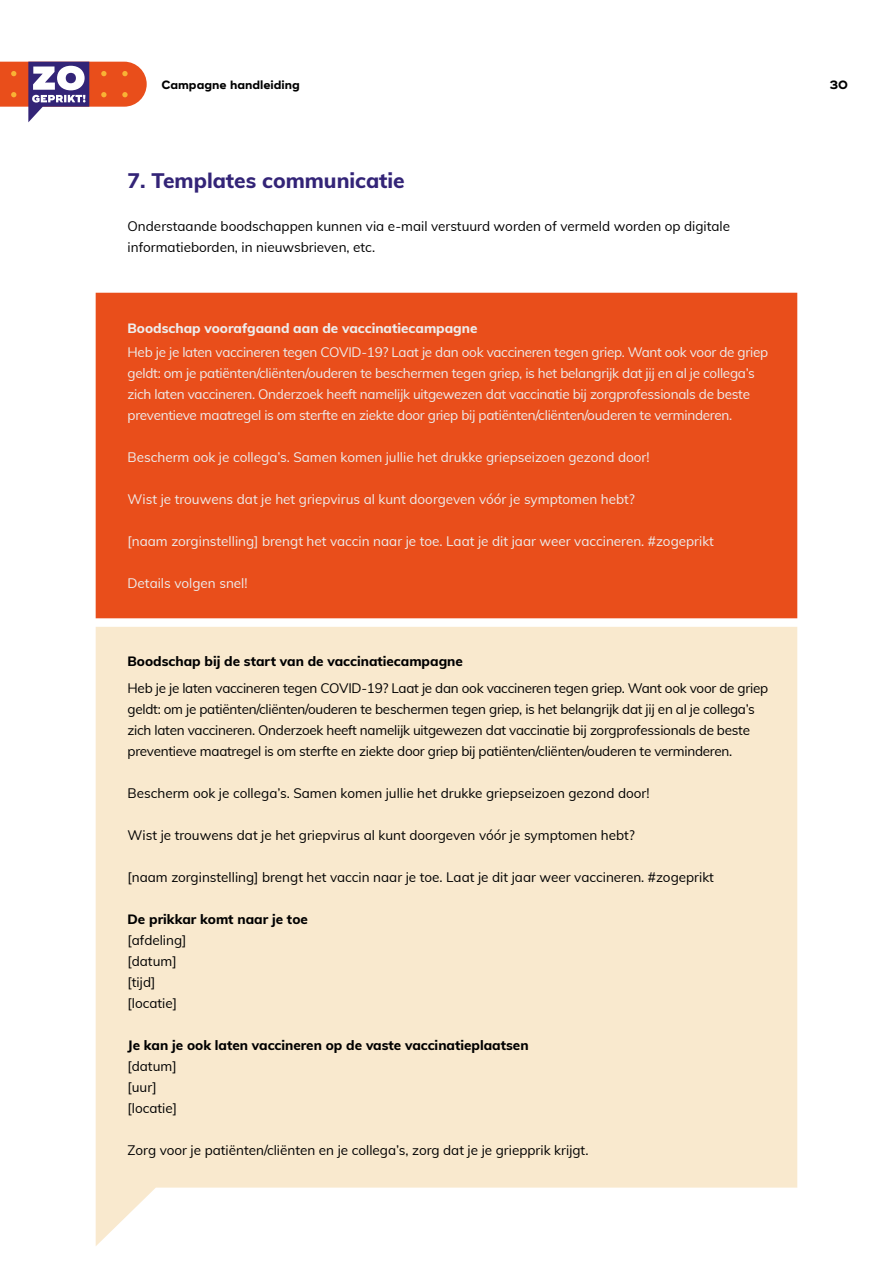
<style>
.page{position:relative;width:893px;height:1263px;background:#fff}
.page>*{position:absolute;margin:0;border:0;box-sizing:border-box;transform-origin:0 0}
.Tussenkop_groot{font:800 21px "Muli";color:#332477}
.Plate_tekst{font:13.5px/21px "Muli";letter-spacing:-.005em;color:#000}
.Plate_tekst-2{font:13.5px/21px "Muli";letter-spacing:-.02em;color:#ededed}
.Plate_tekst-3{font:13.5px "Muli";color:#ededed}
.Tussenkoppen{font:800 13.5px "Muli";color:#000}
.Tussenkoppen-2{font:800 13.5px "Muli";color:#ededed}
.t1{font:700 12px "Ridley Grotesk";color:#000}
</style>
<div class="page">
<div style="left:96px;top:293px;width:701px;height:325px;background:#e94e1b"></div>
<svg style="left:96px;top:627px;width:701px;height:619px;background:#f9ead2"></svg>
<svg style="left:0;top:62px;width:147px;height:60px"></svg>
<p class="t1" style="left:162px;top:78px;width:140px">Campagne handleiding</p>
<p class="t1" style="left:830px;top:78px;width:20px">30</p>
<p class="Tussenkop_groot" style="left:128px;top:165px;width:279px">7. Templates communicatie</p>
<p class="Plate_tekst" style="left:128px;top:215px;width:604px">Onderstaande boodschappen kunnen via e-mail verstuurd worden of vermeld worden op digitale informatieborden, in nieuwsbrieven, etc.</p>
<p class="Tussenkoppen-2" style="left:128px;top:319px;width:351px">Boodschap voorafgaand aan de vaccinatiecampagne</p>
<p class="Plate_tekst-2" style="left:128px;top:341px;width:642px">Heb je je laten vaccineren tegen COVID-19? Laat je dan ook vaccineren tegen griep. Want ook voor de griep geldt: om je patiënten/cliënten/ouderen te beschermen tegen griep, is het belangrijk dat jij en al je collega’s zich laten vaccineren. Onderzoek heeft namelijk -uitgewezen dat vaccinatie bij zorgprofessionals de beste -preventieve maatregel is om sterfte en ziekte door griep bij patiënten/cliënten/ouderen te -verminderen.</p>
<p class="Plate_tekst-3" style="left:128px;top:447px;width:524px">Bescherm ook je collega’s. Samen komen jullie het drukke griepseizoen gezond door!</p>
<p class="Plate_tekst-3" style="left:128px;top:489px;width:509px">Wist je trouwens dat je het griepvirus al kunt doorgeven vóór je symptomen hebt?</p>
<p class="Plate_tekst-3" style="left:128px;top:531px;width:588px">[naam zorginstelling] brengt het vaccin naar je toe. Laat je dit jaar weer vaccineren. #zogeprikt</p>
<p class="Plate_tekst-3" style="left:128px;top:573px;width:122px">Details volgen snel!</p>
<p class="Tussenkoppen" style="left:128px;top:652px;width:337px">Boodschap bij de start van de vaccinatiecampagne</p>
<p class="Plate_tekst" style="left:128px;top:677px;width:642px">Heb je je laten vaccineren tegen COVID-19? Laat je dan ook vaccineren tegen griep. Want ook voor de griep geldt: om je patiënten/cliënten/ouderen te beschermen tegen griep, is het belangrijk dat jij en al je collega’s zich laten vaccineren. Onderzoek heeft namelijk uitgewezen dat vaccinatie bij zorgprofessionals de beste -preventieve maatregel is om sterfte en ziekte door griep bij patiënten/cliënten/ouderen te -verminderen.</p>
<p class="Plate_tekst" style="left:128px;top:782px;width:524px">Bescherm ook je collega’s. Samen komen jullie het drukke griepseizoen gezond door!</p>
<p class="Plate_tekst" style="left:128px;top:824px;width:509px">Wist je trouwens dat je het griepvirus al kunt doorgeven vóór je symptomen hebt?</p>
<p class="Plate_tekst" style="left:128px;top:866px;width:588px">[naam zorginstelling] brengt het vaccin naar je toe. Laat je dit jaar weer vaccineren. #zogeprikt</p>
<p class="Tussenkoppen" style="left:128px;top:909px;width:182px">De prikkar komt naar je toe</p>
<p class="Plate_tekst" style="left:128px;top:929px;width:60px">[afdeling]</p>
<p class="Plate_tekst" style="left:128px;top:950px;width:51px">[datum]</p>
<p class="Plate_tekst" style="left:128px;top:971px;width:29px">[tijd]</p>
<p class="Plate_tekst" style="left:128px;top:992px;width:51px">[locatie]</p>
<p class="Tussenkoppen" style="left:128px;top:1035px;width:403px">Je kan je ook laten vaccineren op de vaste vaccinatieplaatsen</p>
<p class="Plate_tekst" style="left:128px;top:1055px;width:51px">[datum]</p>
<p class="Plate_tekst" style="left:128px;top:1076px;width:31px">[uur]</p>
<p class="Plate_tekst" style="left:128px;top:1097px;width:51px">[locatie]</p>
<p class="Plate_tekst" style="left:128px;top:1139px;width:463px">Zorg voor je patiënten/cliënten en je collega’s, zorg dat je je griepprik krijgt.</p>
</div>
